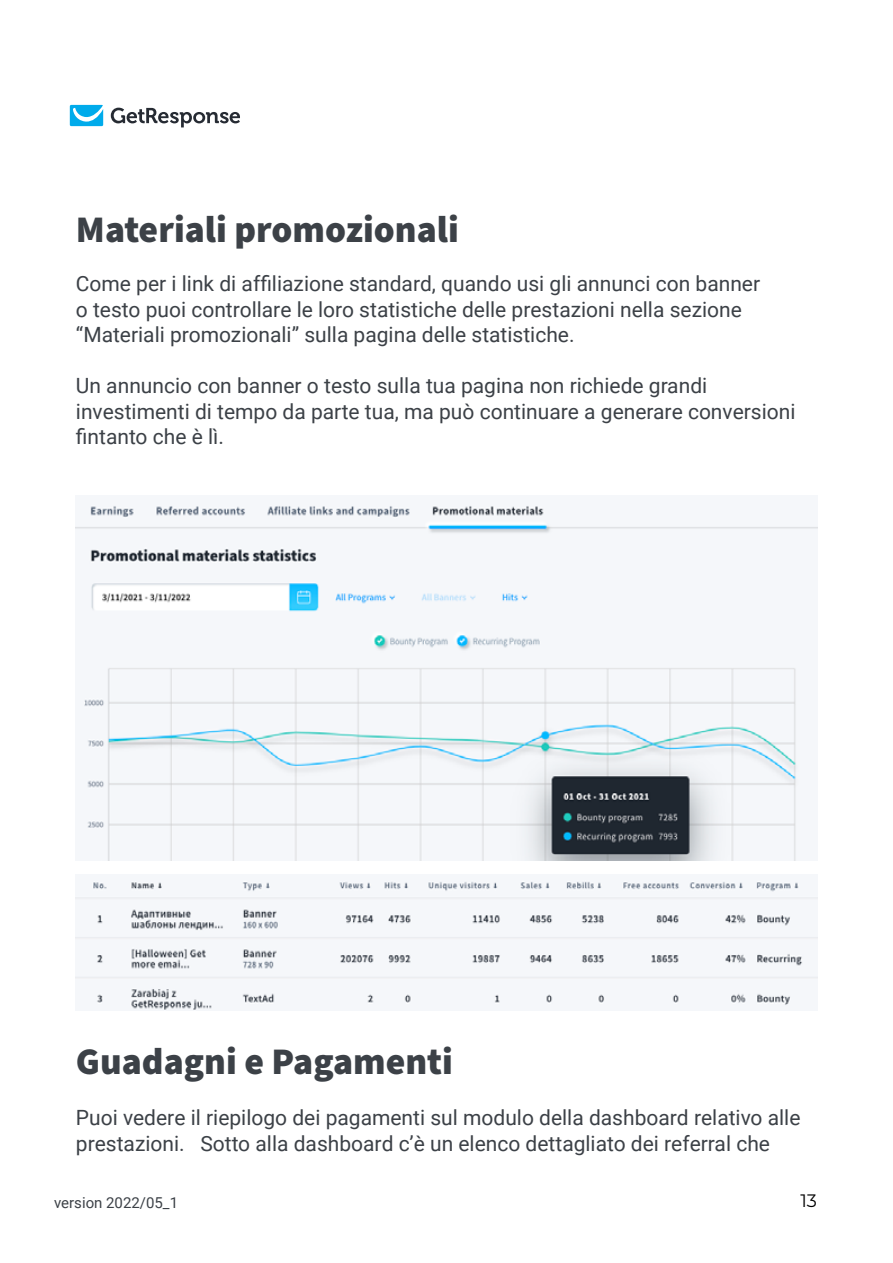
<style>
.page{position:relative;width:893px;height:1263px;background:#fff}
.page>*{position:absolute;margin:0;border:0;box-sizing:border-box;transform-origin:0 0}
.t1{font:900 37.5px "Source Sans Pro";color:#3c4147}
.t2{font:21px/25.5px "Roboto";color:#3c4147}
.t3{font:18px "Montserrat";color:#000}
.t4{font:15px "Roboto";color:#3c4147}
</style>
<div class="page">
<svg style="left:111px;top:108px;width:129px;height:19px"></svg>
<svg style="left:70px;top:105px;width:34px;height:21px"></svg>
<img style="left:76px;top:505px;width:741px;height:356px">
<img style="left:76px;top:881px;width:741px;height:129px">
<h1 class="t1" style="left:76px;top:203px;width:384px">Materiali promozionali</h1>
<p class="t2" style="left:76px;top:270px;width:686px">Come per i link di affiliazione standard, quando usi gli annunci con banner o testo puoi controllare le loro statistiche delle prestazioni nella sezione “Materiali promozionali” sulla pagina delle statistiche.</p>
<p class="t2" style="left:76px;top:372px;width:721px">Un annuncio con banner o testo sulla tua pagina non richiede grandi investimenti di tempo da parte tua, ma può continuare a generare conversioni fintanto che è lì.</p>
<h1 class="t1" style="left:76px;top:1036px;width:379px">Guadagni e Pagamenti</h1>
<p class="t2" style="left:76px;top:1104px;width:726px">Puoi vedere il riepilogo dei pagamenti sul modulo della dashboard relativo alle prestazioni. Sotto alla dashboard c’è un elenco dettagliato dei referral che</p>
<p class="t4" style="left:54px;top:1192px;width:126px">version 2022/05_1</p>
<p class="t3" style="left:800px;top:1188px;width:18px">13</p>
</div>
